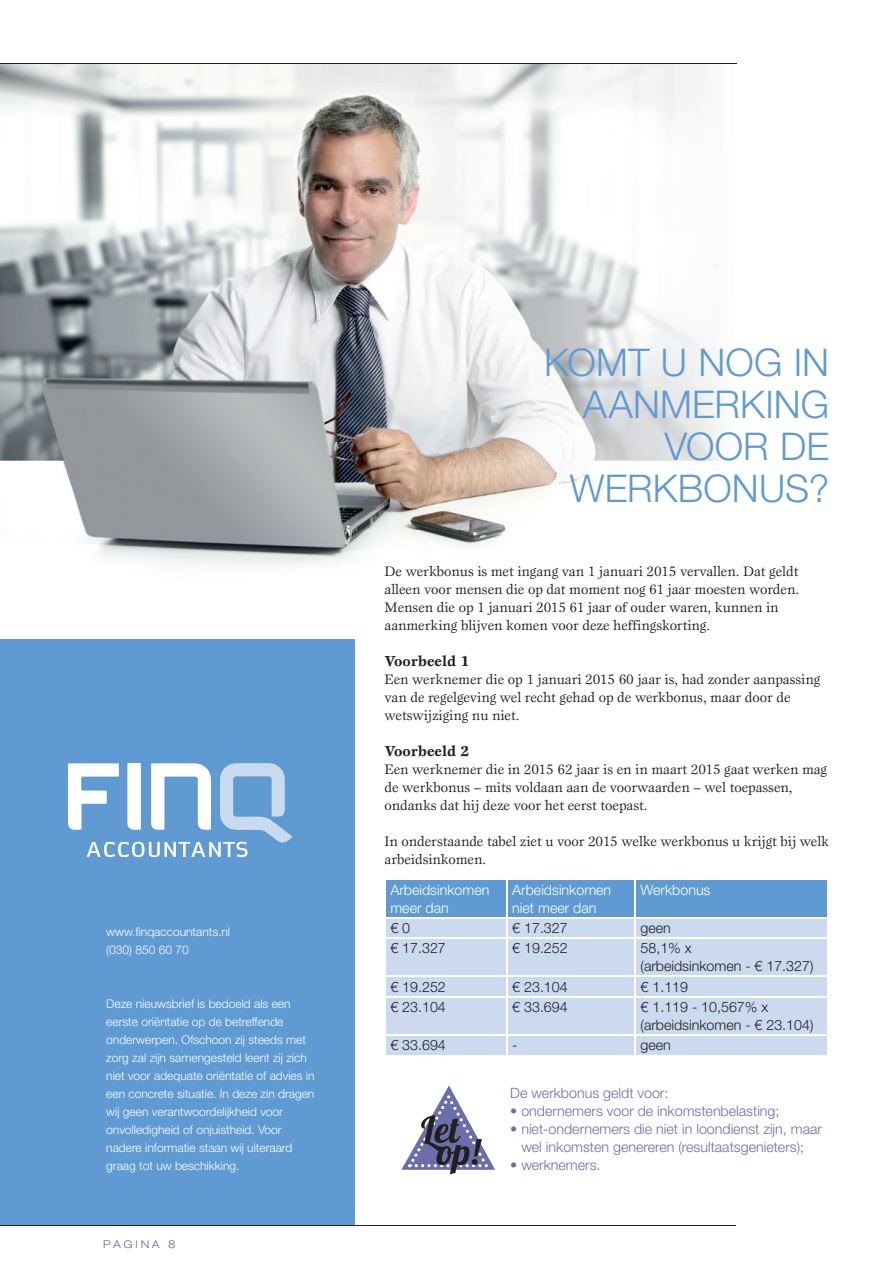
<style>
.page{position:relative;width:893px;height:1263px;background:#fff}
.page>*{position:absolute;margin:0;border:0;box-sizing:border-box;transform-origin:0 0}
.t1{font:300 38.25px/42px "Helvetica Neue LT Std";letter-spacing:.005em;color:#5f9ad2;text-align:right}
.t2{font:700 15px "Esprit Std";color:#231f20}
.t3{font:14.25px/18px "Esprit Std";letter-spacing:-.005em;color:#231f20}
.t4{font:300 14.25px/18px "Helvetica Neue LT Std";color:#6c6ea9;text-align:center}
.t5{font:300 14.25px/18px "Helvetica Neue LT Std";color:#231f20}
.t6{font:300 14.25px/18px "Helvetica Neue LT Std";color:#fff}
.t7{font:300 12px/18px "Helvetica Neue LT Std";color:#fff}
.t8{font:100 expanded 10.5px "Helvetica Neue LT Std";letter-spacing:.315em;color:#6c6ea9}
</style>
<div class="page">
<img style="left:0;top:64px;width:721px;height:502px">
<div style="left:0;top:639px;width:354px;height:586px;background:#5f9ad2"></div>
<svg style="left:401px;top:1085px;width:94px;height:89px"></svg>
<div style="left:386px;top:939px;width:441px;height:116px;background:#cbdaef"></div>
<svg style="left:386px;top:880px;width:441px;height:57px;background:#88b2dd"></svg>
<hr style="left:506px;top:939px;width:2px;height:37px;background:#fff">
<hr style="left:635px;top:939px;width:1px;height:37px;background:#fff">
<hr style="left:385px;top:976px;width:122px;height:1px;background:#fff">
<hr style="left:507px;top:976px;width:128px;height:1px;background:#fff">
<svg style="left:506px;top:977px;width:2px;height:19px"></svg>
<hr style="left:635px;top:976px;width:194px;height:1px;background:#fff">
<svg style="left:635px;top:977px;width:1px;height:19px"></svg>
<hr style="left:385px;top:996px;width:122px;height:1px;background:#fff">
<hr style="left:507px;top:996px;width:128px;height:1px;background:#fff">
<hr style="left:506px;top:997px;width:2px;height:37px;background:#fff">
<hr style="left:635px;top:996px;width:194px;height:1px;background:#fff">
<hr style="left:635px;top:997px;width:1px;height:37px;background:#fff">
<hr style="left:385px;top:1034px;width:122px;height:2px;background:#fff">
<hr style="left:507px;top:1034px;width:128px;height:2px;background:#fff">
<svg style="left:506px;top:1036px;width:2px;height:19px"></svg>
<hr style="left:635px;top:1034px;width:194px;height:2px;background:#fff">
<svg style="left:635px;top:1036px;width:1px;height:19px"></svg>
<hr style="left:0;top:1225px;width:736px;height:1px;background:#231f20">
<hr style="left:0;top:63px;width:736px;height:1px;background:#231f20">
<svg style="left:68px;top:763px;width:224px;height:94px"></svg>
<p class="t7" style="left:106px;top:922px;width:125px">www.finqaccountants.nl (030) 850 60 70</p>
<p class="t7" style="left:106px;top:994px;width:210px">Deze nieuwsbrief is bedoeld als een eerste oriëntatie op de betreffende onderwerpen. Ofschoon zij steeds met zorg zal zijn samen gesteld leent zij zich niet voor adequate oriëntatie of advies in een concrete situatie. In deze zin dragen wij geen ver antwoordelijkheid voor<br>on volledigheid of onjuistheid. Voor nadere informatie staan wij uiteraard graag tot uw beschikking.</p>
<p class="t8" style="left:103px;top:1237px;width:73px">PAGINA 8</p>
<h1 class="t1" style="left:544px;top:340px;width:286px">KOMT U NOG IN<br>AANMERKING<br>VOOR DE<br>WERKBONUS?</h1>
<p class="t3" style="left:385px;top:562px;width:416px">De werkbonus is met ingang van 1 januari 2015 vervallen. Dat geldt alleen voor mensen die op dat moment nog 61 jaar moesten worden.<br>Mensen die op 1 januari 2015 61 jaar of ouder waren, kunnen in aanmerking blijven komen voor deze heffingskorting.</p>
<p class="t2" style="left:385px;top:652px;width:86px">Voorbeeld 1</p>
<p class="t3" style="left:385px;top:670px;width:437px">Een werknemer die op 1 januari 2015 60 jaar is, had zonder aanpassing van de regelgeving wel recht gehad op de werkbonus, maar door de wetswijziging nu niet.</p>
<p class="t2" style="left:385px;top:742px;width:86px">Voorbeeld 2</p>
<p class="t3" style="left:385px;top:760px;width:444px">Een werknemer die in 2015 62 jaar is en in maart 2015 gaat werken mag de werkbonus – mits voldaan aan de voorwaarden – wel toepassen, ondanks dat hij deze voor het eerst toepast.</p>
<p class="t3" style="left:385px;top:832px;width:446px">In onderstaande tabel ziet u voor 2015 welke werkbonus u krijgt bij welk arbeidsinkomen.</p>
<p class="t6" style="left:390px;top:880px;width:100px">Arbeidsinkomen meer dan</p>
<p class="t6" style="left:512px;top:880px;width:100px">Arbeidsinkomen niet meer dan</p>
<p class="t6" style="left:641px;top:880px;width:71px">Werkbonus</p>
<p class="t5" style="left:390px;top:918px;width:21px">€ 0</p>
<p class="t5" style="left:512px;top:918px;width:57px">€ 17.327</p>
<p class="t5" style="left:641px;top:918px;width:32px">geen</p>
<p class="t5" style="left:390px;top:939px;width:57px">€ 17.327</p>
<p class="t5" style="left:512px;top:939px;width:57px">€ 19.252</p>
<p class="t5" style="left:641px;top:939px;width:174px">58,1% x<br>(arbeidsinkomen - € 17.327)</p>
<p class="t5" style="left:390px;top:977px;width:57px">€ 19.252</p>
<p class="t5" style="left:512px;top:977px;width:57px">€ 23.104</p>
<p class="t5" style="left:641px;top:977px;width:49px">€ 1.119</p>
<p class="t5" style="left:390px;top:998px;width:57px">€ 23.104</p>
<p class="t5" style="left:512px;top:998px;width:57px">€ 33.694</p>
<p class="t5" style="left:641px;top:998px;width:174px">€ 1.119 - 10,567% x (arbeidsinkomen - € 23.104)</p>
<p class="t5" style="left:390px;top:1036px;width:57px">€ 33.694</p>
<p class="t5" style="left:512px;top:1036px;width:7px">-</p>
<p class="t5" style="left:641px;top:1036px;width:32px">geen</p>
<p class="t4" style="left:510px;top:1084px;width:160px">De werkbonus geldt voor:</p>
<p class="t4" style="left:510px;top:1102px;width:271px">• ondernemers voor de inkomstenbelasting;</p>
<p class="t4" style="left:510px;top:1120px;width:313px">• niet-ondernemers die niet in loondienst zijn, maar wel inkomsten genereren (resultaatsgenieters);</p>
<p class="t4" style="left:510px;top:1156px;width:92px">• werknemers.</p>
</div>
